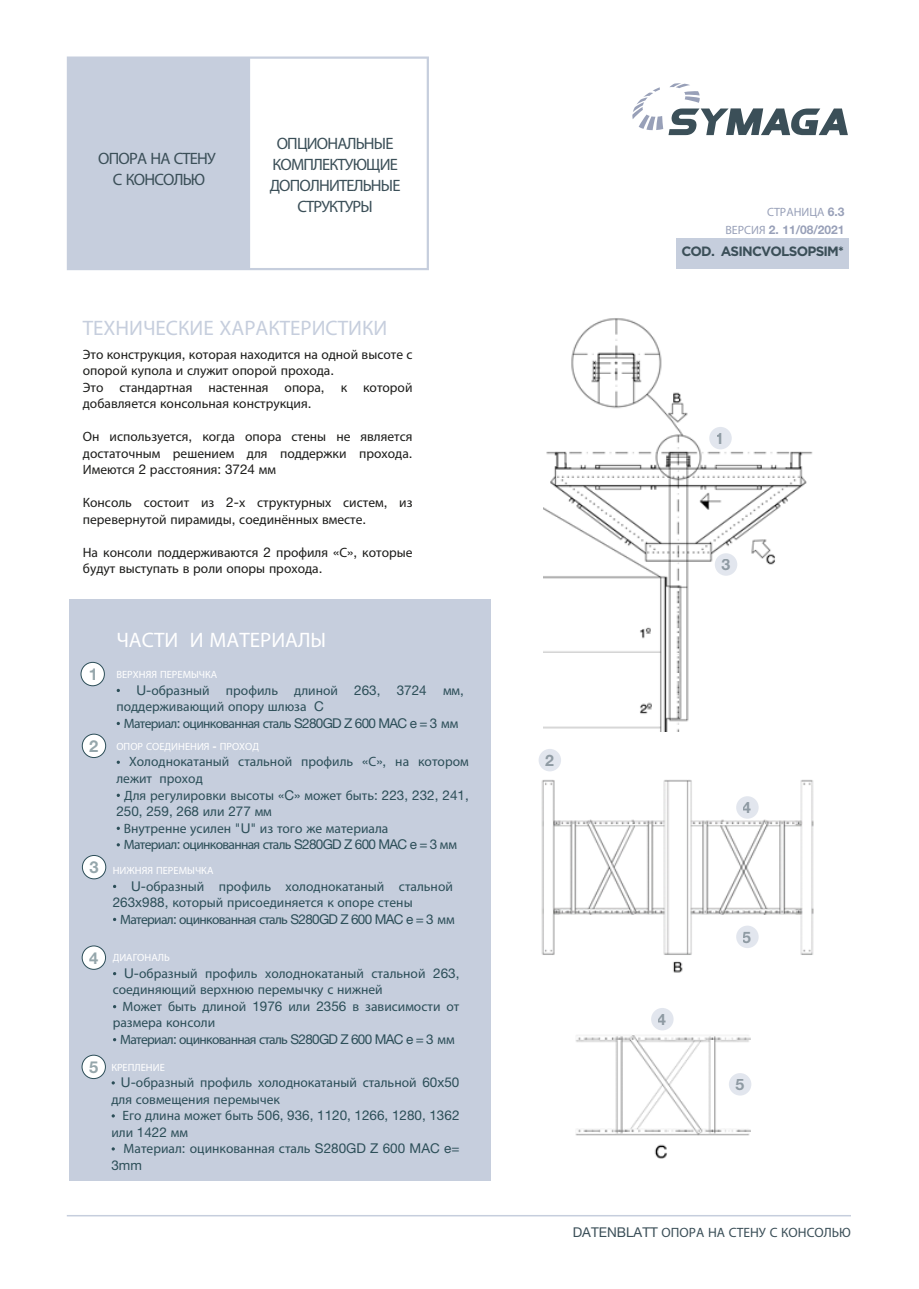
<style>
.page{position:relative;width:919px;height:1289px;background:#fff}
.page>*{position:absolute;margin:0;border:0;box-sizing:border-box;transform-origin:0 0}
.t1{font:21px "Myriad Pro";color:#c6cedd}
.t2{font:21px "Myriad Pro";color:#fff}
.t3{font:16.5px/21px "Myriad Pro";letter-spacing:-.05em;color:#3b4f58;text-align:center}
.t4{font:700 16.5px "Helvetica Neue LT Std";color:#2c4e58}
.t5{font:700 15.9px "Helvetica Neue LT Std";color:#3b4f58}
.t6{font:13.5px/16.5px "Myriad Pro";color:#2c4e58}
.t7{font:13.5px/16.5px "Myriad Pro";color:#1d1d1b}
.t8{font:13.5px "Helvetica Neue LT Std";color:#2c4e58}
.t9{font:13.5px "Myriad Pro";color:#3b4f58}
.t10{font:700 13.5px "Gotham";letter-spacing:-.06em;color:#3b4f58}
.t11{font:700 12px "Helvetica Neue LT Std";color:#98a0b8}
.t12{font:12px "Myriad Pro";color:#98a0b8}
.t13{font:10.5px "Myriad Pro";color:#fff}
.s1{font-family:"Helvetica Neue LT Std"}
.s2{font-family:"Helvetica Neue LT Std";font-weight:700}
.s3{font-family:"Myriad Pro"}
.s4{font-family:"Myriad Pro";font-weight:400}
</style>
<div class="page">
<hr style="left:67px;top:1214px;width:783px;height:2px;background:#c6cedd">
<div style="left:69px;top:599px;width:421px;height:581px;background:#c6cedd"></div>
<svg style="left:67px;top:56px;width:362px;height:214px;fill:#c6cedd"></svg>
<img style="left:543px;top:318px;width:270px;height:413px">
<img style="left:541px;top:779px;width:273px;height:194px">
<img style="left:575px;top:1035px;width:175px;height:124px">
<div style="left:81px;top:662px;width:23px;height:23px;background:#fff;border-radius:50%"></div>
<div style="left:81px;top:662px;width:24px;height:24px;border:1px solid #2c4e58;border-radius:50%"></div>
<div style="left:82px;top:734px;width:24px;height:23px;background:#fff;border-radius:50%"></div>
<div style="left:82px;top:733px;width:24px;height:25px;border:1px solid #2c4e58;border-radius:50%"></div>
<div style="left:82px;top:855px;width:24px;height:23px;background:#fff;border-radius:50%"></div>
<div style="left:82px;top:855px;width:24px;height:24px;border:1px solid #2c4e58;border-radius:50%"></div>
<div style="left:82px;top:945px;width:23px;height:24px;background:#fff;border-radius:50%"></div>
<div style="left:82px;top:945px;width:24px;height:24px;border:1px solid #2c4e58;border-radius:50%"></div>
<div style="left:82px;top:1055px;width:23px;height:23px;background:#fff;border-radius:50%"></div>
<div style="left:82px;top:1054px;width:24px;height:24px;border:1px solid #2c4e58;border-radius:50%"></div>
<div style="left:736px;top:925px;width:22px;height:23px;background:#e2e6ee;border-radius:50%"></div>
<div style="left:728px;top:1073px;width:23px;height:22px;background:#e2e6ee;border-radius:50%"></div>
<div style="left:651px;top:1007px;width:22px;height:23px;background:#e2e6ee;border-radius:50%"></div>
<div style="left:538px;top:749px;width:23px;height:22px;background:#e2e6ee;border-radius:50%"></div>
<div style="left:714px;top:553px;width:23px;height:22px;background:#e2e6ee;border-radius:50%"></div>
<div style="left:709px;top:427px;width:22px;height:22px;background:#e2e6ee;border-radius:50%"></div>
<div style="left:736px;top:796px;width:22px;height:22px;background:#e2e6ee;border-radius:50%"></div>
<svg style="left:632px;top:83px;width:215px;height:52px"></svg>
<div style="left:675px;top:238px;width:173px;height:30px;background:#c6cedd"></div>
<p class="t3" style="left:98px;top:148px;width:119px">ОПОРА НА СТЕНУ<br>С КОНСОЛЬЮ</p>
<p class="t3" style="left:270px;top:133px;width:132px">ОПЦИОНАЛЬНЫЕ<br>КОМПЛЕКТУЮЩИЕ<br>ДОПОЛНИТЕЛЬНЫЕ<br>СТРУКТУРЫ</p>
<h1 class="t1" style="left:83px;top:314px;width:306px">ТЕХНИЧЕСКИЕ ХАРАКТЕРИСТИКИ</h1>
<p class="t7" style="left:83px;top:345px;width:331px">Это конструкция<span class="s1">,</span> которая находится на одной высоте с опорой купола и служит опорой прохода<span class="s1">.<br></span>Это стандартная настенная опора<span class="s1">,</span> к которой добавляется консольная конструкция<span class="s1">.</span></p>
<p class="t7" style="left:83px;top:428px;width:331px;text-align:justify">Он используется<span class="s1">,</span> когда опора стены не является достаточным решением для поддержки прохода<span class="s1">.<br></span>Имеются <span class="s1">2</span> расстояния<span class="s1">: 3724</span> мм</p>
<p class="t7" style="left:83px;top:494px;width:331px">Консоль состоит из <span class="s1">2-</span>х структурных систем<span class="s1">,</span> из перевернутой пирамиды<span class="s1">,</span> соединённых вместе<span class="s1">.</span></p>
<p class="t7" style="left:83px;top:543px;width:331px">На консоли поддерживаются <span class="s1">2</span> профиля <span class="s1">«</span>С<span class="s1">»,</span> которые будут выступать в роли опоры прохода<span class="s1">.</span></p>
<p class="t4" style="left:88px;top:664px;width:11px">1</p>
<p class="t4" style="left:89px;top:736px;width:11px">2</p>
<p class="t4" style="left:89px;top:857px;width:11px">3</p>
<p class="t4" style="left:89px;top:947px;width:11px">4</p>
<p class="t4" style="left:89px;top:1056px;width:11px">5</p>
<h1 class="t2" style="left:116px;top:627px;width:211px">ЧАСТИ И МАТЕРИАЛЫ</h1>
<p class="t13" style="left:116px;top:668px;width:102px">ВЕРХНЯЯ ПЕРЕМЫЧКА</p>
<p class="t6" style="left:116px;top:681px;width:349px"><span class="s1">· U-</span>образный профиль длиной <span class="s1">263, 3724</span> мм<span class="s1">, </span>поддерживающий опору шлюза <span class="s1">C<br>·</span> Материал<span class="s1">:</span> оцинкованная сталь <span class="s1">S280GD Z 600 MAC e = 3</span> мм</p>
<p class="t13" style="left:116px;top:740px;width:144px">ОПОР СОЕДИНЕНИЯ <span class="s2">-</span> ПРОХОД</p>
<p class="t6" style="left:116px;top:753px;width:354px"><span class="s1">·</span> Холоднокатаный стальной профиль <span class="s1">«</span>С<span class="s1">»,</span> на котором лежит проход<br><span class="s1">·</span> Для регулировки высоты <span class="s1">«C»</span> может быть<span class="s1">: 223, 232, 241,</span></p>
<p class="t8" style="left:116px;top:803px;width:157px">250, 259, 268 <span class="s3">или</span> 277 <span class="s3">мм</span></p>
<p class="t6" style="left:116px;top:819px;width:342px"><span class="s1">·</span> Внутренне усилен <span class="s1">"U"</span> из того же материала<br><span class="s1">·</span> Материал<span class="s1">:</span> оцинкованная сталь <span class="s1">S280GD Z 600 MAC e = 3</span> мм</p>
<p class="t13" style="left:113px;top:864px;width:102px">НИЖНЯЯ ПЕРЕМЫЧКА</p>
<p class="t6" style="left:113px;top:877px;width:343px"><span class="s1">· U-</span>образный профиль холоднокатаный стальной<br><span class="s1">263x988,</span> который присоединяется к опоре стены<br><span class="s1">·</span> Материал<span class="s1">:</span> оцинкованная сталь <span class="s1">S280GD Z 600 MAC e = 3</span> мм</p>
<p class="t13" style="left:113px;top:951px;width:58px">ДИАГОНАЛЬ</p>
<p class="t6" style="left:113px;top:964px;width:348px"><span class="s1">· U-</span>образный профиль холоднокатаный стальной <span class="s1">263, </span>соединяющий верхнюю перемычку с нижней<br><span class="s1">·</span> Может быть длиной <span class="s1">1976</span> или <span class="s1">2356</span> в зависимости от размера консоли<br><span class="s1">·</span> Материал<span class="s1">:</span> оцинкованная сталь <span class="s1">S280GD Z 600 MAC e = 3</span> мм</p>
<p class="t13" style="left:111px;top:1060px;width:55px">КРЕПЛЕНИЕ</p>
<p class="t6" style="left:111px;top:1074px;width:349px"><span class="s1">· U-</span>образный профиль холоднокатаный стальной <span class="s1">60x50 </span>для совмещения перемычек</p>
<p class="t8" style="left:111px;top:1107px;width:349px">· <span class="s3">Его длина может быть</span> 506, 936, 1120, 1266, 1280, 1362</p>
<p class="t6" style="left:111px;top:1123px;width:349px">или <span class="s1">1422</span> мм<br><span class="s1">·</span> Материал<span class="s1">:</span> оцинкованная сталь <span class="s1">S280GD Z 600 MAC e=</span></p>
<p class="t8" style="left:111px;top:1156px;width:32px">3mm</p>
<p class="t12" style="left:767px;top:204px;width:79px">СТРАНИЦА <span class="s2">6.3</span></p>
<p class="t11" style="left:725px;top:222px;width:121px"><span class="s4">ВЕРСИЯ</span> 2. 11/08/2021</p>
<p class="t10" style="left:681px;top:242px;width:164px">COD. ASINCVOLSOPSIM*</p>
<p class="t5" style="left:716px;top:428px;width:10px">1</p>
<p class="t5" style="left:721px;top:555px;width:10px">3</p>
<p class="t5" style="left:545px;top:750px;width:10px">2</p>
<p class="t5" style="left:657px;top:1009px;width:10px">4</p>
<p class="t5" style="left:742px;top:798px;width:10px">4</p>
<p class="t5" style="left:742px;top:927px;width:10px">5</p>
<p class="t5" style="left:735px;top:1074px;width:10px">5</p>
<p class="t9" style="left:572px;top:1223px;width:279px"><span class="s1">DATENBLATT</span> ОПОРА НА СТЕНУ С КОНСОЛЬЮ</p>
</div>
